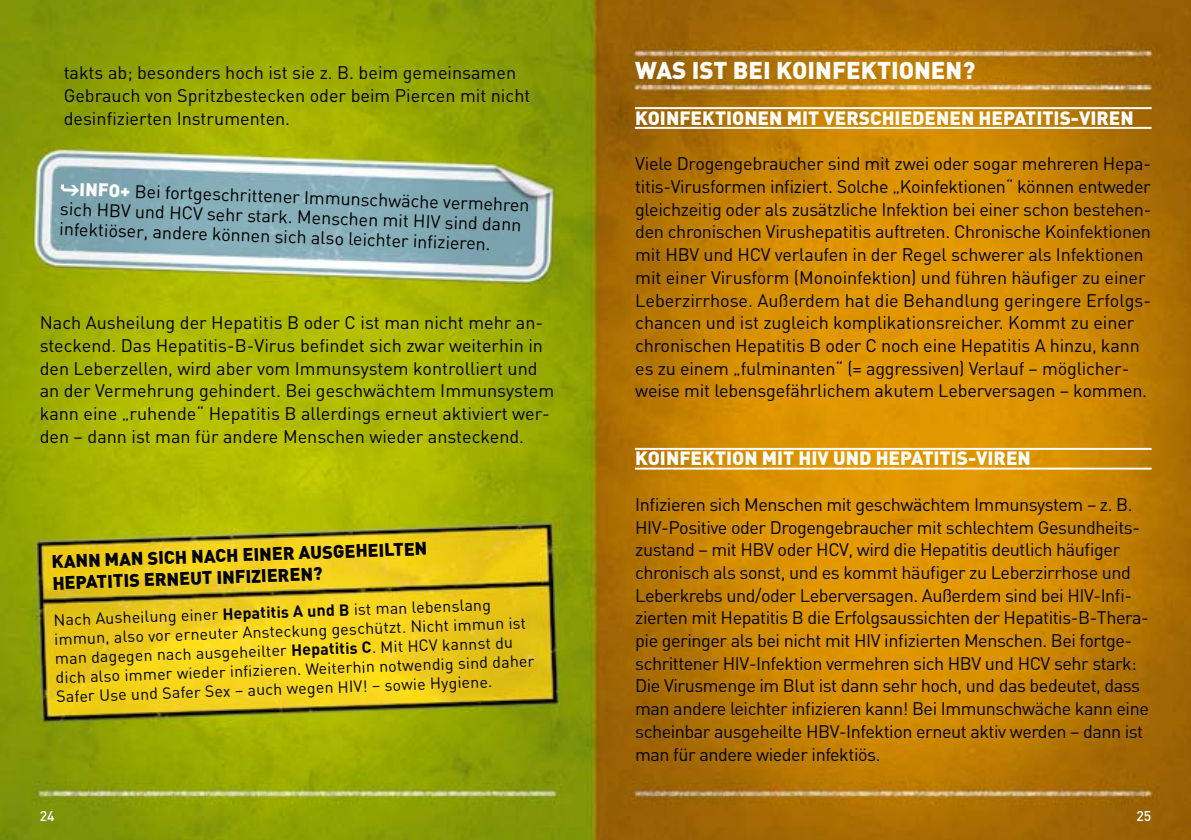
<style>
.page{position:relative;width:1191px;height:840px;background:#fff}
.page>*{position:absolute;margin:0;border:0;box-sizing:border-box;transform-origin:0 0}
.t1{font:900 24px "DIN";color:#fff}
.t2{font:900 19px "DIN";color:#fff}
.t3{font:18px/22.6px "DIN";letter-spacing:-.02em;color:#000}
.t4{font:18px/22.6px "DIN";color:#000}
.t5{font:900 18px/21.6px "DIN";color:#000}
.t6{font:16px/19.2px "DIN";color:#000}
.t7{font:500 14px "DIN";color:#fff}
.s1{font-weight:900;color:#fff}
.s2{font-weight:700}
</style>
<div class="page">
<img style="left:0;top:0;width:1191px;height:839px">
<svg style="left:635px;top:447px;width:516px;height:3px"></svg>
<svg style="left:635px;top:467px;width:516px;height:2px"></svg>
<svg style="left:61px;top:184px;width:18px;height:11px"></svg>
<svg style="left:635px;top:107px;width:516px;height:2px"></svg>
<svg style="left:635px;top:126px;width:516px;height:3px"></svg>
<p class="t4" style="left:64px;top:61px;width:468px">takts ab; besonders hoch ist sie z. B. beim gemeinsamen<br>Gebrauch von Spritzbestecken oder beim Piercen mit nicht desinfizierten Instrumenten.</p>
<p class="t3" style="left:61px;top:178px;width:470px;line-height:20px;text-indent:18px;rotate:2deg"><span class="s1">INFO+</span> Bei fortgeschrittener Immunschwäche vermehren sich HBV und HCV sehr stark. Menschen mit HIV sind dann infektiöser, andere können sich also leichter infi zieren.</p>
<p class="t4" style="left:40px;top:311px;width:516px">Nach Ausheilung der Hepatitis B oder C ist man nicht mehr an&shy;steckend. Das Hepatitis-B-Virus befindet sich zwar weiterhin in den Leberzellen, wird aber vom Immunsystem kontrolliert und an der Vermehrung gehindert. Bei geschwächtem Immunsystem kann eine „ruhende“ Hepatitis B allerdings erneut aktiviert wer&shy;den – dann ist man für andere Menschen wieder ansteckend.</p>
<p class="t5" style="left:51px;top:549px;width:377px;rotate:-2deg">KANN MAN SICH NACH EINER AUSGEHEILTEN<br>HEPATITIS ERNEUT INFIZIEREN?</p>
<p class="t6" style="left:53px;top:609px;width:480px;rotate:-2deg">Nach Ausheilung einer <span class="s2">Hepatitis A und B</span> ist man lebenslang immun, also vor erneuter Ansteckung geschützt. Nicht immun ist man dagegen nach ausgeheilter <span class="s2">Hepatitis C</span>. Mit HCV kannst du dich also immer wieder infi zieren. Weiterhin notwendig sind daher Safer Use und Safer Sex – auch wegen HIV! – sowie Hygiene.</p>
<h1 class="t1" style="left:635px;top:55px;width:341px">WAS IST BEI KOINFEKTIONEN?</h1>
<p class="t2" style="left:635px;top:105px;width:500px">KOINFEKTIONEN MIT VERSCHIEDENEN HEPATITIS-VIREN</p>
<p class="t3" style="left:635px;top:152px;width:517px">Viele Drogengebraucher sind mit zwei oder sogar mehreren Hepa&shy;titis-Virusformen infiziert. Solche „Koinfektionen“ können entweder gleichzeitig oder als zusätzliche Infektion bei einer schon bestehen&shy;den chronischen Virushepatitis auftreten. Chronische Koinfektionen mit HBV und HCV verlaufen in der Regel schwerer als Infektionen mit einer Virusform (Monoinfektion) und führen häufiger zu einer Leberzirrhose. Außerdem hat die Behandlung geringere Erfolgs&shy;chancen und ist zugleich komplikationsreicher. Kommt zu einer chronischen Hepatitis B oder C noch eine Hepatitis A hinzu, kann es zu einem „fulminanten“ (= aggressiven) Verlauf – möglicher&shy;weise mit lebensgefährlichem akutem Leberversagen – kommen.</p>
<p class="t2" style="left:635px;top:445px;width:397px">KOINFEKTION MIT HIV UND HEPATITIS-VIREN</p>
<p class="t3" style="left:635px;top:492px;width:515px">Infizieren sich Menschen mit geschwächtem Immunsystem – z. B.<br>HIV-Positive oder Drogengebraucher mit schlechtem Gesundheits&shy;zustand – mit HBV oder HCV, wird die Hepatitis deutlich häufiger chronisch als sonst, und es kommt häufiger zu Leberzirrhose und Leberkrebs und/oder Leberversagen. Außerdem sind bei HIV-Infi&shy;zierten mit Hepatitis B die Erfolgsaussichten der Hepatitis-B-Thera&shy;pie geringer als bei nicht mit HIV infizierten Menschen. Bei fortge&shy;schrittener HIV-Infektion vermehren sich HBV und HCV sehr stark:<br>Die Virusmenge im Blut ist dann sehr hoch, und das bedeutet, dass man andere leichter infizieren kann! Bei Immunschwäche kann eine scheinbar ausgeheilte HBV-Infektion erneut aktiv werden – dann ist man für andere wieder infektiös.</p>
<p class="t7" style="left:40px;top:806px;width:16px">24</p>
<p class="t7" style="left:1136px;top:806px;width:16px">25</p>
</div>
